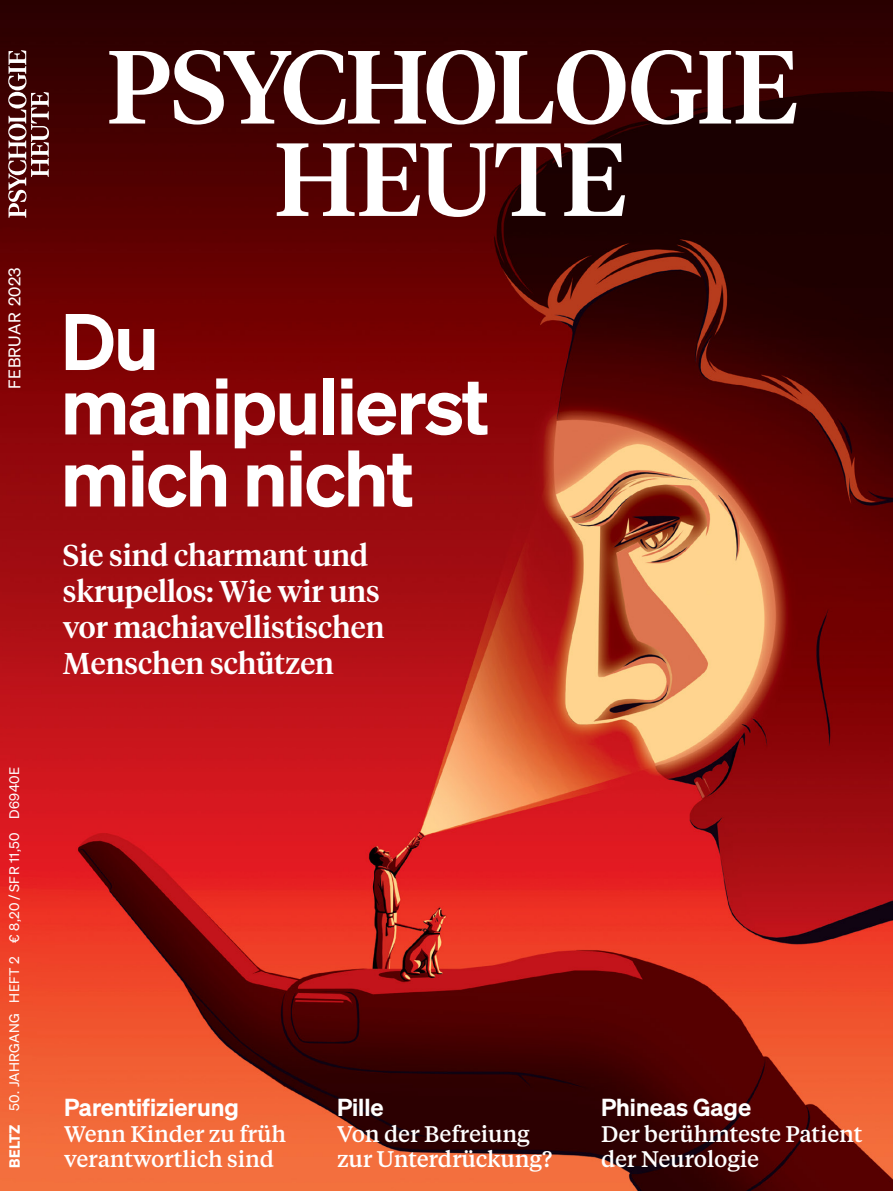
<style>
.page{position:relative;width:893px;height:1191px;background:#fff}
.page>*{position:absolute;margin:0;border:0;box-sizing:border-box;transform-origin:0 0}
.t1{font:600 78px/64.5px "Sohne";letter-spacing:-.02em;color:#fff}
.t2{font:500 30px/36px "Tiempos Headline";color:#fff}
.t3{font:600 24px "Sohne";color:#fff}
.t4{font:500 22.5px/25.5px "Tiempos Text";letter-spacing:-.01em;color:#fff}
.t5{font:16.5px "Sohne Buch";letter-spacing:.02em;color:#fff}
.t6{font:13.5px "Sohne Buch";letter-spacing:.03em;color:#fff}
.s1{font-family:"Sohne Dreiviertelfett";font-size:14.4px}
</style>
<div class="page">
<img style="left:0;top:0;width:893px;height:1191px">
<svg style="left:277px;top:143px;width:348px;height:74px"></svg>
<svg style="left:109px;top:50px;width:516px;height:75px"></svg>
<svg style="left:631px;top:50px;width:165px;height:75px"></svg>
<svg style="left:8px;top:50px;width:41px;height:168px"></svg>
<p class="t5" style="left:5px;top:388px;width:123px;rotate:-90deg">FEBRUAR 2023</p>
<p class="t6" style="left:6px;top:1167px;width:402px;rotate:-90deg"><span class="s1">BELTZ</span> 50. JAHRGANG HEFT 2 € 8,20 / SFR 11,50 D6940E</p>
<h1 class="t1" style="left:61px;top:307px;width:430px">Du manipulierst</h1>
<h1 class="t1" style="left:61px;top:444px;width:355px">mich nicht</h1>
<h2 class="t2" style="left:63px;top:536px;width:323px">Sie sind charmant und skrupellos: Wie wir uns vor machiavellistischen<br>Menschen schützen</h2>
<p class="t3" style="left:64px;top:1092px;width:176px">Parentifizierung</p>
<p class="t4" style="left:64px;top:1119px;width:224px">Wenn Kinder zu früh verantwortlich sind</p>
<p class="t3" style="left:337px;top:1092px;width:48px">Pille</p>
<p class="t4" style="left:337px;top:1119px;width:217px">Von der Befreiung zur Unterdrückung?</p>
<p class="t3" style="left:601px;top:1092px;width:152px">Phineas Gage</p>
<p class="t4" style="left:601px;top:1119px;width:263px">Der berühmteste Patient der Neurologie</p>
</div>
